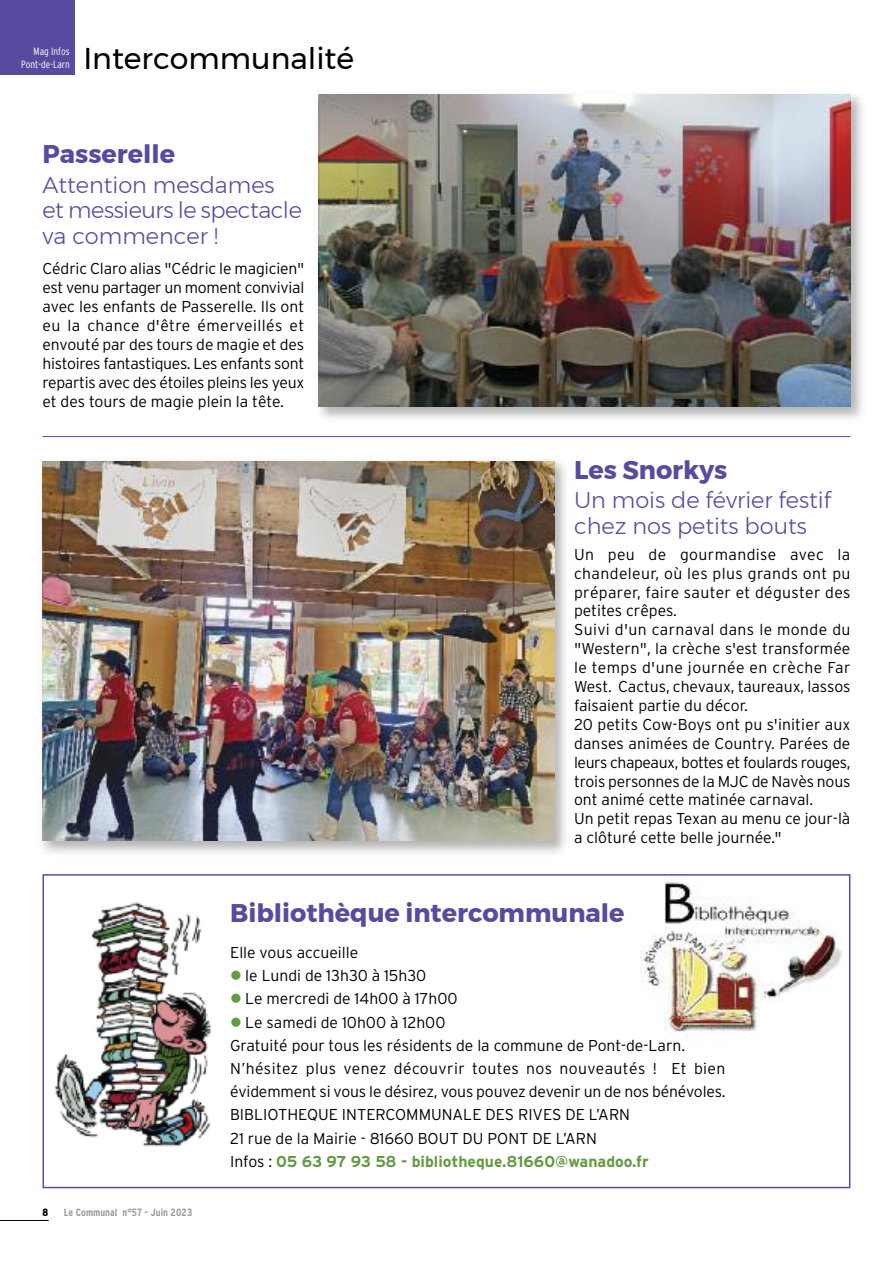
<style>
.page{position:relative;width:893px;height:1263px;background:#fff}
.page>*{position:absolute;margin:0;border:0;box-sizing:border-box;transform-origin:0 0}
.t1{font:30px "Montserrat";color:#000}
.t2{font:700 25.5px "Montserrat";color:#584a9f}
.t3{font:300 22.5px/25.5px "Montserrat";color:#584a9f}
.t4{font:300 15.75px/18.9px "Interstate";color:#000}
.t5{font:700 condensed 10.5px "Interstate";color:#999}
.t6{font:300 condensed 10.5px/13.5px "Interstate";color:#fff;text-align:right}
.t7{font:900 condensed 10.5px "Interstate";color:#000}
.s1{color:#639a42}
.s2{font-weight:700;color:#639a42}
</style>
<div class="page">
<img style="left:640px;top:882px;width:202px;height:152px">
<hr style="left:0;top:1220px;width:49px;height:1px;background:#000">
<div style="left:0;top:0;width:74px;height:74px;background:#584a9f"></div>
<img style="left:318px;top:94px;width:545px;height:325px">
<img style="left:319px;top:95px;width:531px;height:312px">
<img style="left:54px;top:902px;width:158px;height:245px">
<hr style="left:43px;top:436px;width:807px;height:1px;background:#584a9f">
<img style="left:42px;top:461px;width:524px;height:393px">
<img style="left:43px;top:461px;width:511px;height:379px">
<div style="left:43px;top:874px;width:807px;height:314px;border:2px solid #584a9f"></div>
<p class="t6" style="left:21px;top:45px;width:50px">Mag Infos<br>Pont-de-Larn</p>
<h1 class="t1" style="left:83px;top:40px;width:272px">Intercommunalité</h1>
<h2 class="t2" style="left:43px;top:138px;width:134px">Passerelle</h2>
<h3 class="t3" style="left:43px;top:172px;width:261px">Attention mesdames<br>et messieurs le spectacle va commencer !</h3>
<p class="t4" style="left:43px;top:259px;width:263px;text-align:justify">Cédric Claro alias "Cédric le magicien" est venu partager un moment convivial avec les enfants de Passerelle. Ils ont eu la chance d'être émerveillés et envouté par des tours de magie et des histoires fantastiques. Les enfants sont repartis avec des étoiles pleins les yeux et des tours de magie plein la tête.</p>
<h2 class="t2" style="left:574px;top:454px;width:155px">Les Snorkys</h2>
<h3 class="t3" style="left:574px;top:488px;width:259px">Un mois de février festif chez nos petits bouts</h3>
<p class="t4" style="left:574px;top:545px;width:278px">Un peu de gourmandise avec la chandeleur, où les plus grands ont pu préparer, faire sauter et déguster des petites crêpes.<br>Suivi d'un carnaval dans le monde du "Western", la crèche s'est transformée le temps d'une journée en crèche Far West. Cactus, chevaux, taureaux, lassos faisaient partie du décor.<br>20 petits Cow-Boys ont pu s'initier aux danses animées de Country. Parées de leurs chapeaux, bottes et foulards rouges, trois personnes de la MJC de Navès nous ont animé cette matinée carnaval.<br>Un petit repas Texan au menu ce jour-là a clôturé cette belle journée."</p>
<p class="t7" style="left:43px;top:1209px;width:7px">8</p>
<p class="t5" style="left:64px;top:1209px;width:130px">Le Communal n°57 - Juin 2023</p>
<h2 class="t2" style="left:230px;top:897px;width:396px">Bibliothèque intercommunale</h2>
<p class="t4" style="left:230px;top:943px;width:130px">Elle vous accueille</p>
<p class="t4" style="left:230px;top:966px;width:198px"><span class="s1">●</span> le Lundi de 13h30 à 15h30</p>
<p class="t4" style="left:230px;top:989px;width:229px"><span class="s1">●</span> Le mercredi de 14h00 à 17h00</p>
<p class="t4" style="left:230px;top:1011px;width:497px;line-height:23.2px"><span class="s1">●</span> Le samedi de 10h00 à 12h00<br>Gratuité pour tous les résidents de la commune de Pont-de-Larn.<br>N’hésitez plus venez découvrir toutes nos nouveautés ! Et bien évidemment si vous le désirez, vous pouvez devenir un de nos bénévoles.<br>BIBLIOTHEQUE INTERCOMMUNALE DES RIVES DE L’ARN<br>21 rue de la Mairie - 81660 BOUT DU PONT DE L’ARN<br>Infos : <span class="s2">05 63 97 93 58 - bibliotheque.81660@wanadoo.fr</span></p>
</div>
